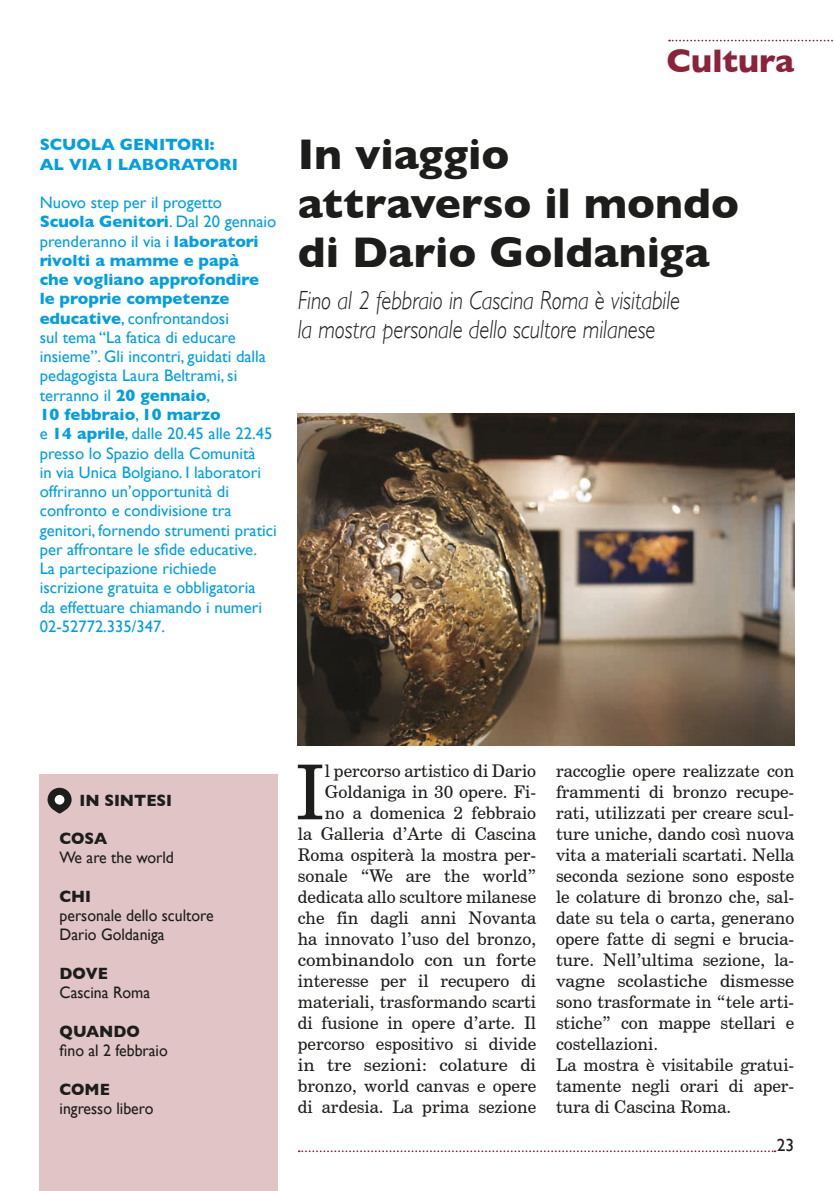
<style>
.page{position:relative;width:834px;height:1191px;background:#fff}
.page>*{position:absolute;margin:0;border:0;box-sizing:border-box;transform-origin:0 0}
.t1{font:75.6px "Century Schoolbook BT";color:#1d1d1b}
.t2{font:700 43.75px/49px "Gill Sans";color:#1d1d1b}
.t3{font:700 33.25px "Gill Sans";color:#8b223a}
.t4{font:italic 300 26.25px/28.5px "Gill Sans";color:#1d1d1b;scale:.85 1}
.t5{font:17.5px/21px "Century Schoolbook BT";color:#1d1d1b;text-align:right}
.t6{font:17.5px "Gill Sans";color:#1d1d1b}
.t7{font:16.62px/19.2px "Gill Sans";color:#009fe3}
.t8{font:16.62px/19.2px "Gill Sans";color:#1d1d1b;scale:.95 1}
.t9{font:700 16.62px/19.2px "Gill Sans";color:#009fe3}
.t10{font:700 16.62px "Gill Sans";color:#1d1d1b;scale:.95 1}
.s1{font-weight:700}
</style>
<div class="page">
<div style="left:40px;top:774px;width:238px;height:417px;background:#e1c4c5"></div>
<svg style="left:48px;top:787px;width:24px;height:26px"></svg>
<div style="left:55px;top:795px;width:9px;height:9px;background:#fff;border-radius:50%"></div>
<svg style="left:669px;top:40px;width:164px;height:1px"></svg>
<svg style="left:299px;top:1150px;width:476px;height:2px"></svg>
<img style="left:298px;top:414px;width:496px;height:332px">
<h3 class="t3" style="left:666px;top:35px;width:129px">Cultura</h3>
<p class="t9" style="left:40px;top:135px;width:200px">SCUOLA GENITORI:<br>AL VIA I LABORATORI</p>
<p class="t7" style="left:40px;top:193px;width:238px">Nuovo step per il progetto<br><span class="s1">Scuola Genitori</span>. Dal 20 gennaio prenderanno il via i <span class="s1">laboratori rivolti a mamme e papà<br>che vogliano approfondire le proprie competenze educative</span>, confrontandosi<br>sul tema “La fatica di educare insieme”. Gli incontri, guidati dalla pedagogista Laura Beltrami, si terranno il <span class="s1">20 gennaio</span>,<br><span class="s1">10 febbraio</span>, <span class="s1">10 marzo<br></span>e <span class="s1">14 aprile</span>, dalle 20.45 alle 22.45 presso lo Spazio della Comunità<br>in via Unica Bolgiano. I laboratori offriranno un’opportunità di confronto e condivisione tra genitori, fornendo strumenti pratici per affrontare le sfide educative.<br>La partecipazione richiede iscrizione gratuita e obbligatoria<br>da effettuare chiamando i numeri<br>02-52772.335/347.</p>
<h2 class="t2" style="left:298px;top:129px;width:442px">In viaggio attraverso il mondo di Dario Goldaniga</h2>
<h3 class="t4" style="left:298px;top:286px;width:451px">Fino al 2 febbraio in Cascina Roma è visitabile la mostra personale dello scultore milanese</h3>
<p class="t10" style="left:79px;top:787px;width:99px">IN SINTESI</p>
<p class="t10" style="left:60px;top:825px;width:52px">COSA</p>
<p class="t8" style="left:60px;top:848px;width:122px">We are the world</p>
<p class="t10" style="left:60px;top:883px;width:35px">CHI</p>
<p class="t8" style="left:60px;top:905px;width:164px">personale dello scultore<br>Dario Goldaniga</p>
<p class="t10" style="left:60px;top:960px;width:52px">DOVE</p>
<p class="t8" style="left:60px;top:982px;width:97px">Cascina Roma</p>
<p class="t10" style="left:60px;top:1018px;width:86px">QUANDO</p>
<p class="t8" style="left:60px;top:1040px;width:115px">fino al 2 febbraio</p>
<p class="t10" style="left:60px;top:1075px;width:54px">COME</p>
<p class="t8" style="left:60px;top:1098px;width:100px">ingresso libero</p>
<p class="t5" style="left:298px;top:760px;width:240px">l percorso artistico di Dario<br>Goldaniga in 30 opere. Fi-<br>no a domenica 2 febbraio<br>la Galleria d’Arte di Cascina<br>Roma ospiterà la mostra per&shy;sonale “We are the world” dedicata allo scultore milanese che fin dagli anni Novanta ha innovato l’uso del bronzo, combinandolo con un forte interesse per il recupero di materiali, trasformando scarti di fusione in opere d’arte. Il percorso espositivo si divide in tre sezioni: colature di bronzo, world canvas e opere di ardesia. La prima sezione</p>
<h1 class="t1" style="left:295px;top:746px;width:31px">I</h1>
<p class="t5" style="left:556px;top:760px;width:240px;text-align:left">raccoglie opere realizzate con frammenti di bronzo recupe&shy;rati, utilizzati per creare scul&shy;ture uniche, dando così nuova vita a materiali scartati. Nella seconda sezione sono esposte le colature di bronzo che, sal&shy;date su tela o carta, generano opere fatte di segni e brucia&shy;ture. Nell’ultima sezione, la&shy;vagne scolastiche dismesse sono trasformate in “tele arti&shy;stiche” con mappe stellari e costellazioni.<br>La mostra è visitabile gratui&shy;tamente negli orari di aper&shy;tura di Cascina Roma.</p>
<p class="t6" style="left:776px;top:1135px;width:19px">23</p>
</div>
